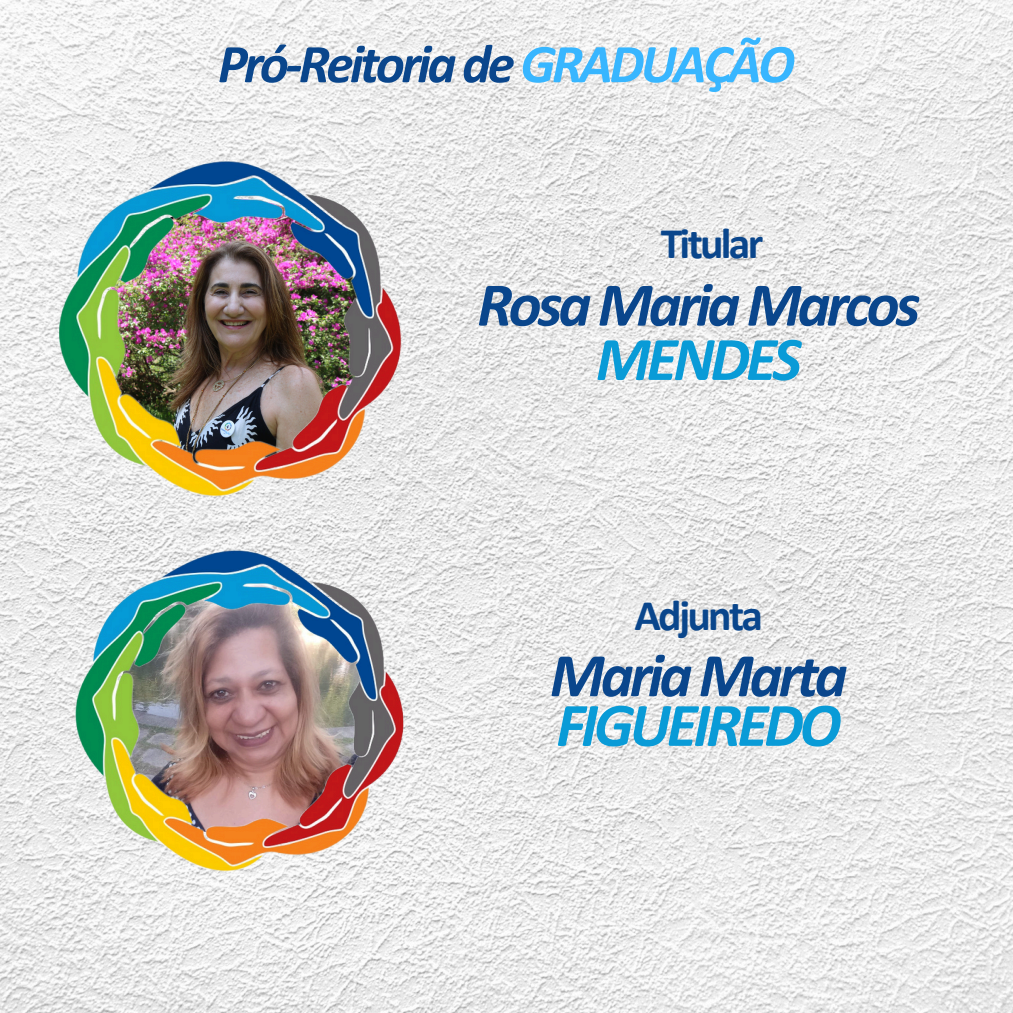
<style>
.page{position:relative;width:1013px;height:1013px;background:#fff}
.page>*{position:absolute;margin:0;border:0;box-sizing:border-box;transform-origin:0 0}
.t1{font:italic 700 62.5px/54.4px "Calibri";letter-spacing:-.06em;color:#0a468c;text-align:center}
.t2{font:italic 700 55px "Calibri";letter-spacing:-.06em;color:#0a468c}
.t3{font:700 43.75px "Calibri";letter-spacing:-.06em;color:#0a468c}
.s1{color:#38b6ff}
.s2{color:#099bd7}
</style>
<div class="page">
<img style="left:0;top:0;width:1012px;height:1012px">
<img style="left:38px;top:135px;width:380px;height:377px">
<img style="left:56px;top:525px;width:365px;height:361px">
<p class="t2" style="left:218px;top:41px;width:578px">Pró-Reitoria de <span class="s1">GRADUAÇÃO</span></p>
<h1 class="t3" style="left:660px;top:225px;width:104px">Titular</h1>
<p class="t1" style="left:477px;top:283px;width:444px">Rosa Maria Marcos<br><span class="s2">MENDES</span></p>
<p class="t3" style="left:634px;top:597px;width:130px">Adjunta</p>
<h3 class="t1" style="left:550px;top:655px;width:299px;line-height:49.8px;text-align:left">Maria Marta<br><span class="s2">FIGUEIREDO</span></h3>
</div>
